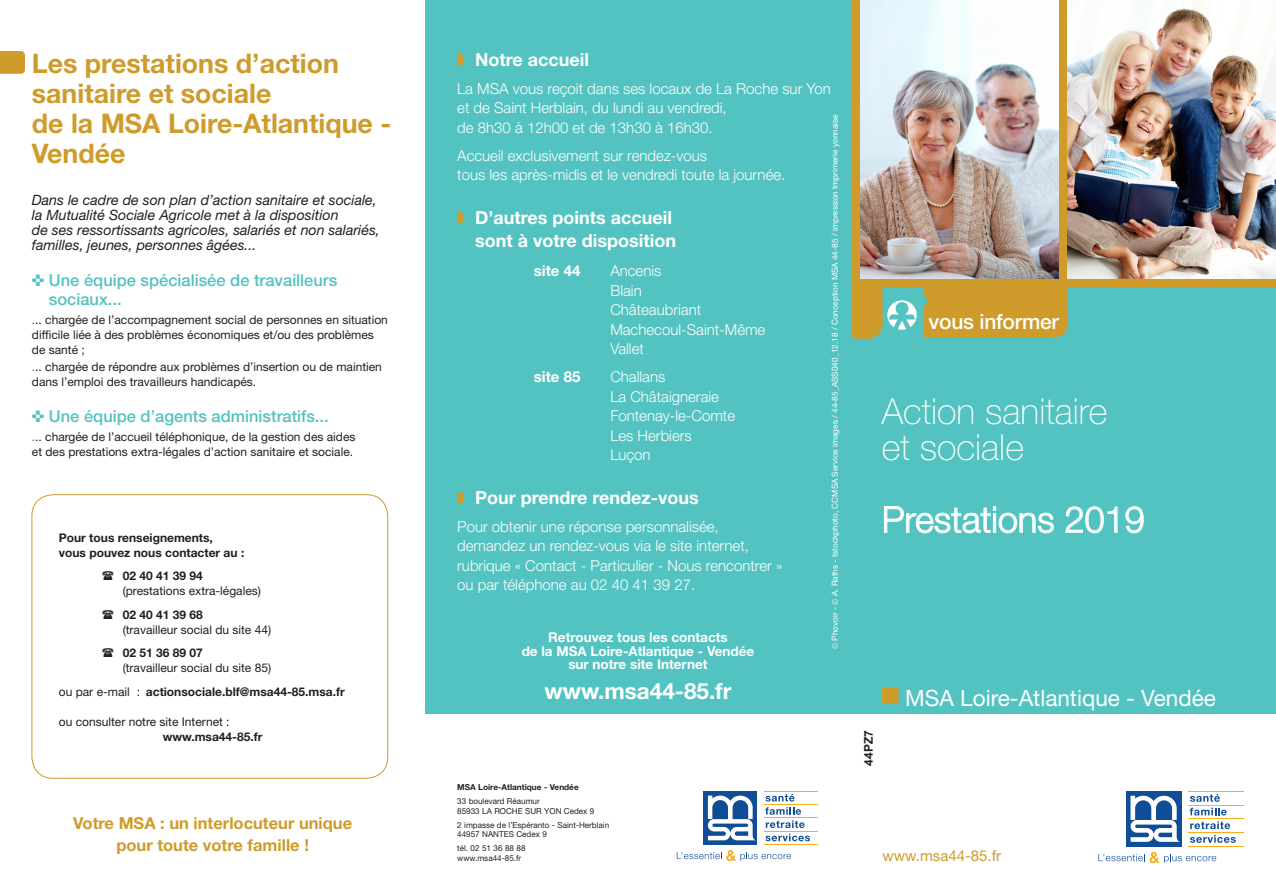
<style>
.page{position:relative;width:1276px;height:893px;background:#fff}
.page>*{position:absolute;margin:0;border:0;box-sizing:border-box;transform-origin:0 0}
.t1{font:100 36px/36px "Helvetica Neue LT";color:#fff}
.t2{font:300 36px "Helvetica Neue LT";color:#fff}
.t3{font:700 27px/30px "Helvetica Neue LT";color:#cf9b2a}
.t4{font:22.5px "Helvetica Neue LT";color:#fff}
.t5{font:700 22.5px "Helvetica Neue LT";color:#fff}
.t6{font:500 21px "Helvetica Neue LT";letter-spacing:-.01em;color:#fff}
.t7{font:700 18px/22.5px "Helvetica Neue LT";color:#fff;text-align:right}
.t8{font:500 16.5px/19.5px "Helvetica Neue LT";color:#53c3c1}
.t9{font:700 16.5px/22.5px "Helvetica Neue LT";color:#cf9b2a;text-align:center}
.t10{font:300 15px/19.5px "Helvetica Neue LT";color:#fff}
.t11{font:15px "Helvetica Neue LT";color:#cf9b2a}
.t12{font:700 15px "Helvetica Neue LT";color:#fff}
.t13{font:italic 14.25px/15px "Helvetica Neue LT";color:#231f20}
.t14{font:700 13.5px/13.5px "Helvetica Neue LT";color:#fff;text-align:center}
.t15{font:12px/15px "Helvetica Neue LT";color:#231f20}
.t16{font:700 12px/15px "Helvetica Neue LT";color:#231f20}
.t17{font:700 12px "Arial";color:#231f20}
.t18{font:8.25px/9.8px "Helvetica Neue LT";color:#231f20}
.t19{font:8.25px "Helvetica Neue LT";color:#fff}
.t20{font:700 8.25px "Helvetica Neue LT";color:#231f20}
.s1{color:#7e6170}
.s2{font-weight:700}
.s3{color:#cf9b2a}
</style>
<div class="page">
<svg style="left:0;top:51px;width:25px;height:23px"></svg>
<svg style="left:765px;top:794px;width:29px;height:7px"></svg>
<svg style="left:765px;top:807px;width:39px;height:21px"></svg>
<svg style="left:765px;top:834px;width:45px;height:7px"></svg>
<hr style="left:764px;top:791px;width:54px;height:1px;background:#faaf18">
<hr style="left:764px;top:804px;width:54px;height:1px;background:#faaf18">
<hr style="left:764px;top:818px;width:54px;height:1px;background:#faaf18">
<hr style="left:764px;top:831px;width:54px;height:1px;background:#faaf18">
<hr style="left:764px;top:844px;width:54px;height:1px;background:#faaf18">
<div style="left:703px;top:791px;width:54px;height:54px;background:#0f4d96"></div>
<svg style="left:708px;top:796px;width:47px;height:44px"></svg>
<svg style="left:677px;top:850px;width:114px;height:11px"></svg>
<div style="left:850px;top:0;width:426px;height:288px;background:#cf9b2a"></div>
<div style="left:850px;top:288px;width:426px;height:426px;background:#53c3c1"></div>
<img style="left:860px;top:0;width:198px;height:278px">
<img style="left:1067px;top:0;width:209px;height:278px">
<svg style="left:884px;top:506px;width:170px;height:27px"></svg>
<svg style="left:1065px;top:506px;width:52px;height:27px"></svg>
<svg style="left:1125px;top:506px;width:18px;height:27px"></svg>
<div style="left:923px;top:288px;width:144px;height:49px;background:#cf9b2a"></div>
<svg style="left:850px;top:287px;width:66px;height:52px"></svg>
<div style="left:425px;top:0;width:425px;height:714px;background:#53c3c1"></div>
<svg style="left:1190px;top:794px;width:30px;height:8px"></svg>
<svg style="left:1189px;top:808px;width:37px;height:7px"></svg>
<svg style="left:1190px;top:821px;width:40px;height:8px"></svg>
<svg style="left:1190px;top:835px;width:45px;height:8px"></svg>
<hr style="left:1188px;top:791px;width:56px;height:1px;background:#faaf18">
<hr style="left:1188px;top:805px;width:56px;height:1px;background:#faaf18">
<hr style="left:1188px;top:818px;width:56px;height:1px;background:#faaf18">
<hr style="left:1188px;top:832px;width:56px;height:1px;background:#faaf18">
<hr style="left:1188px;top:846px;width:56px;height:1px;background:#faaf18">
<div style="left:1126px;top:791px;width:55px;height:55px;background:#0f4d96"></div>
<svg style="left:1130px;top:796px;width:50px;height:46px"></svg>
<svg style="left:1098px;top:852px;width:118px;height:11px"></svg>
<div style="left:32px;top:494px;width:356px;height:285px;border:1px solid #cf9b2a;border-radius:21px"></div>
<h2 class="t3" style="left:32px;top:47px;width:361px">Les prestations d’action sanitaire et sociale<br>de la MSA Loire-Atlantique -<br>Vendée</h2>
<p class="t13" style="left:32px;top:192px;width:349px">Dans le cadre de son plan d’action sanitaire et sociale, la Mutualité Sociale Agricole met à la disposition<br>de ses ressortissants agricoles, salariés et non salariés, familles, jeunes, personnes âgées...</p>
<h3 class="t8" style="left:49px;top:270px;width:290px;text-indent:-17px">✜ Une équipe spécialisée de travailleurs sociaux...</h3>
<p class="t15" style="left:32px;top:312px;width:357px"><span class="s1">.</span>.. chargée de l’accompagnement social de personnes en situation difficile liée à des problèmes économiques et/ou des problèmes de santé ;</p>
<p class="t15" style="left:32px;top:359px;width:351px"><span class="s1">.</span>.. chargée de répondre aux problèmes d’insertion ou de maintien dans l’emploi des travailleurs handicapés.</p>
<h3 class="t8" style="left:32px;top:406px;width:298px">✜ Une équipe d’agents administratifs...</h3>
<p class="t15" style="left:32px;top:429px;width:325px"><span class="s1">.</span>.. chargée de l’accueil téléphonique, de la gestion des aides et des prestations extra-légales d’action sanitaire et sociale.</p>
<p class="t16" style="left:59px;top:530px;width:187px">Pour tous renseignements,<br>vous pouvez nous contacter au :</p>
<p class="t16" style="left:123px;top:568px;width:82px">02 40 41 39 94</p>
<p class="t15" style="left:123px;top:583px;width:140px">(prestations extra-légales)</p>
<p class="t16" style="left:123px;top:607px;width:82px">02 40 41 39 68</p>
<p class="t15" style="left:123px;top:622px;width:150px">(travailleur social du site 44)</p>
<p class="t16" style="left:123px;top:645px;width:82px">02 51 36 89 07</p>
<p class="t15" style="left:59px;top:656px;width:287px;line-height:23.5px;text-indent:64px">(travailleur social du site 85)<br>ou par e-mail : <span class="s2">actionsociale.blf@msa44-85.msa.fr</span></p>
<p class="t15" style="left:59px;top:714px;width:172px">ou consulter notre site Internet :</p>
<p class="t16" style="left:163px;top:729px;width:101px">www.msa44-85.fr</p>
<h3 class="t9" style="left:73px;top:811px;width:281px">Votre MSA : un interlocuteur unique pour toute votre famille !</h3>
<h3 class="t7" style="left:457px;top:48px;width:133px"><span class="s3">◗</span> Notre accueil</h3>
<p class="t10" style="left:457px;top:78px;width:375px">La MSA vous reçoit dans ses locaux de La Roche sur Yon et de Saint Herblain, du lundi au vendredi,<br>de 8h30 à 12h00 et de 13h30 à 16h30.</p>
<p class="t10" style="left:457px;top:145px;width:330px">Accueil exclusivement sur rendez-vous<br>tous les après-midis et le vendredi toute la journée.</p>
<h3 class="t7" style="left:457px;top:206px;width:220px"><span class="s3">◗</span> D’autres points accueil sont à votre disposition</h3>
<p class="t12" style="left:534px;top:261px;width:48px">site 44</p>
<p class="t10" style="left:610px;top:261px;width:157px">Ancenis<br>Blain<br>Châteaubriant<br>Machecoul-Saint-Même<br>Vallet</p>
<p class="t12" style="left:534px;top:367px;width:48px">site 85</p>
<p class="t10" style="left:610px;top:367px;width:126px">Challans<br>La Châtaigneraie<br>Fontenay-le-Comte<br>Les Herbiers<br>Luçon</p>
<h3 class="t7" style="left:457px;top:486px;width:243px"><span class="s3">◗</span> Pour prendre rendez-vous</h3>
<p class="t10" style="left:457px;top:516px;width:327px">Pour obtenir une réponse personnalisée, demandez un rendez-vous via le site internet, rubrique « Contact - Particulier - Nous rencontrer » ou par téléphone au 02 40 41 39 27.</p>
<p class="t19" style="left:830px;top:596px;width:483px;rotate:-90deg">A. Raths - Istockphoto, CCMSA Service images / 44-85_ASS040_12.18 / Conception MSA 44-85 / impression Imprimerie yonnaise</p>
<p class="t14" style="left:522px;top:630px;width:234px">Retrouvez tous les contacts<br>de la MSA Loire-Atlantique - Vendée sur notre site Internet</p>
<h3 class="t5" style="left:544px;top:677px;width:189px">www.msa44-85.fr</h3>
<p class="t20" style="left:457px;top:782px;width:123px">MSA Loire-Atlantique - Vendée</p>
<p class="t18" style="left:457px;top:796px;width:139px">33 boulevard Réaumur<br>85933 LA ROCHE SUR YON Cedex 9</p>
<p class="t18" style="left:457px;top:820px;width:153px">2 impasse de l’Espéranto - Saint-Herblain<br>44957 NANTES Cedex 9</p>
<p class="t18" style="left:457px;top:843px;width:70px">tél. 02 51 36 88 88 www.msa44-85.fr</p>
<p class="t19" style="left:830px;top:641px;width:35px;rotate:-90deg">Phovoir -</p>
<h3 class="t6" style="left:928px;top:309px;width:132px">vous informer</h3>
<h1 class="t1" style="left:882px;top:393px;width:227px">Action sanitaire et sociale</h1>
<h1 class="t2" style="left:882px;top:497px;width:264px">Prestations 2019</h1>
<p class="t17" style="left:860px;top:766px;width:37px;rotate:-90deg">44PZ7</p>
<h3 class="t4" style="left:882px;top:684px;width:335px"><sup>■</sup> MSA Loire-Atlantique - Vendée</h3>
<p class="t11" style="left:882px;top:847px;width:120px">www.msa44-85.fr</p>
</div>
